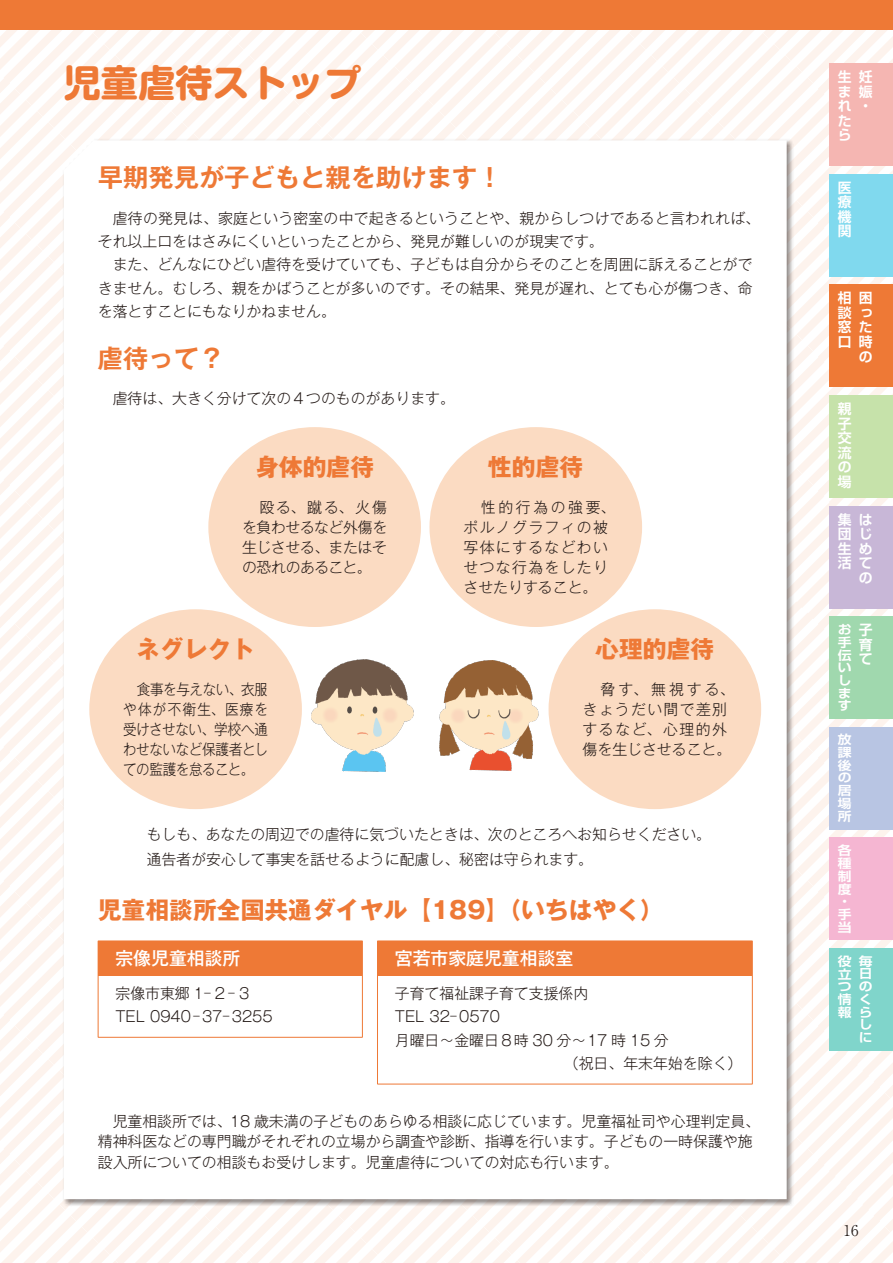
<style>
.page{position:relative;width:893px;height:1263px;background:#fef8f4}
.page>*{position:absolute;margin:0;border:0;box-sizing:border-box;transform-origin:0 0}
.t1{font:700 37.2px "Shin M Go Pro";color:#ee7936}
.t2{font:700 25.35px "Gothic MB101 Pr 5 De";color:#ee7936}
.t3{font:700 23.85px "Gothic MB101 Pr 5";color:#ee7936}
.t4{font:500 17.85px "Gothic MB101 Pr 5";color:#fff}
.t5{font:300 14.85px/23.4px "Gothic MB101 Pr 5";color:#231916}
.t6{font:300 14.85px/20.2px "Gothic MB101 Pr 5";letter-spacing:.09em;color:#231916}
.t7{font:300 14.85px/20.2px "Gothic MB101 Pr 5";color:#231916;text-align:justify;scale:.91 1}
.t8{font:300 14.85px "Ryumin Pr 5";color:#231916}
.t9{font:700 13.8px/14.5px "Shin Go Pr 5 De";color:#fff;text-align:justify}
.t10{font:700 12.45px/12.8px "Shin Go Pr 5 De";color:#fff;text-align:justify;scale:1.11 1}
.t11{font:700 12.3px/12.8px "Shin Go Pr 5 De";color:#fff;text-align:justify;scale:1.12 1}
</style>
<div class="page">
<div style="left:62px;top:139px;width:732px;height:1068px;background:#231916;opacity:.5"></div>
<div style="left:64px;top:140px;width:723px;height:1059px;background:#fff"></div>
<div style="left:208px;top:427px;width:213px;height:200px;background:#fbdbc2;border-radius:50%"></div>
<div style="left:89px;top:609px;width:213px;height:200px;background:#fbdbc2;border-radius:50%"></div>
<div style="left:549px;top:609px;width:212px;height:200px;background:#fbdbc2;border-radius:50%"></div>
<div style="left:429px;top:427px;width:213px;height:200px;background:#fbdbc2;border-radius:50%"></div>
<div style="left:98px;top:941px;width:264px;height:34px;background:#ee7936"></div>
<div style="left:98px;top:941px;width:265px;height:96px;border:1px solid #ee7936"></div>
<div style="left:378px;top:941px;width:374px;height:34px;background:#ee7936"></div>
<div style="left:377px;top:941px;width:376px;height:143px;border:1px solid #ee7936"></div>
<img style="left:312px;top:660px;width:102px;height:111px">
<img style="left:439px;top:661px;width:100px;height:109px">
<div style="left:0;top:0;width:893px;height:30px;background:#ee7936"></div>
<div style="left:829px;top:64px;width:64px;height:102px;background:#f5b6b2"></div>
<div style="left:829px;top:506px;width:64px;height:102px;background:#c8b7d7"></div>
<div style="left:829px;top:948px;width:64px;height:102px;background:#80d5cb"></div>
<div style="left:829px;top:727px;width:64px;height:102px;background:#b8c5e3"></div>
<div style="left:829px;top:174px;width:64px;height:102px;background:#80d9ee"></div>
<div style="left:829px;top:617px;width:64px;height:102px;background:#a0d8ae"></div>
<div style="left:829px;top:395px;width:64px;height:102px;background:#c6e2aa"></div>
<div style="left:829px;top:838px;width:64px;height:102px;background:#f5b6d2"></div>
<div style="left:829px;top:285px;width:64px;height:102px;background:#ee7936"></div>
<h1 class="t1" style="left:64px;top:52px;width:299px">児童虐待ストップ</h1>
<h2 class="t2" style="left:98px;top:156px;width:406px">早期発見が子どもと親を助けます！</h2>
<p class="t5" style="left:98px;top:205px;width:664px">　虐待の発見は、家庭という密室の中で起きるということや、親からしつけであると言われれば、それ以上口をはさみにくいといったことから、発見が難しいのが現実です。<br>　また、どんなにひどい虐待を受けていても、子どもは自分からそのことを周囲に訴えることができません。むしろ、親をかばうことが多いのです。その結果、発見が遅れ、とても心が傷つき、命を落とすことにもなりかねません。</p>
<h2 class="t2" style="left:98px;top:337px;width:128px">虐待って？</h2>
<p class="t5" style="left:98px;top:386px;width:359px">　虐待は、大きく分けて次の４つのものがあります。</p>
<h3 class="t3" style="left:255px;top:447px;width:121px">身体的虐待</h3>
<p class="t5" style="left:242px;top:495px;width:147px;line-height:20.2px;text-align:justify">　殴る、蹴る、火傷を負わせるなど外傷を生じさせる、またはその恐れのあること。</p>
<h3 class="t3" style="left:136px;top:629px;width:121px">ネグレクト</h3>
<p class="t7" style="left:123px;top:678px;width:161px">　食事を与えない、衣服や体が不衛生、医療を受けさせない、学校へ通わせないなど保護者としての監護を怠ること。</p>
<h3 class="t3" style="left:488px;top:447px;width:97px">性的虐待</h3>
<p class="t6" style="left:463px;top:495px;width:154px">　性的行為の強要、ポルノグラフィの被写体にするなどわいせつな行為をしたりさせたりすること。</p>
<h3 class="t3" style="left:595px;top:629px;width:121px">心理的虐待</h3>
<p class="t6" style="left:583px;top:678px;width:153px">　脅す、無視する、きょうだい間で差別するなど、心理的外傷を生じさせること。</p>
<p class="t5" style="left:147px;top:821px;width:566px;line-height:24.5px">もしも、あなたの周辺での虐待に気づいたときは、次のところへお知らせください。通告者が安心して事実を話せるように配慮し、秘密は守られます。</p>
<h3 class="t3" style="left:98px;top:890px;width:568px">児童相談所全国共通ダイヤル【189】（いちはやく）</h3>
<p class="t4" style="left:115px;top:943px;width:127px">宗像児童相談所</p>
<p class="t5" style="left:115px;top:980px;width:159px">宗像市東郷 1- 2 - 3<br>TEL 0940-37-3255</p>
<p class="t4" style="left:395px;top:943px;width:180px">宮若市家庭児童相談室</p>
<p class="t5" style="left:395px;top:980px;width:195px">子育て福祉課子育て支援係内</p>
<p class="t5" style="left:395px;top:1004px;width:107px">TEL 32-0570</p>
<p class="t5" style="left:395px;top:1027px;width:275px">月曜日～金曜日８時 30 分～17 時 15 分</p>
<p class="t5" style="left:564px;top:1050px;width:180px">（祝日、年末年始を除く）</p>
<p class="t5" style="left:98px;top:1110px;width:664px;line-height:20.2px">　児童相談所では、18 歳未満の子どものあらゆる相談に応じています。児童福祉司や心理判定員、精神科医などの専門職がそれぞれの立場から調査や診断、指導を行います。子どもの一時保護や施設入所についての相談もお受けします。児童虐待についての対応も行います。</p>
<p class="t9" style="left:838px;top:69px;width:15px">生まれたら</p>
<p class="t9" style="left:859px;top:69px;width:15px">妊娠・</p>
<p class="t9" style="left:838px;top:179px;width:15px">医療機関</p>
<p class="t9" style="left:838px;top:290px;width:15px">相談窓口</p>
<p class="t9" style="left:859px;top:290px;width:15px">困った時の</p>
<p class="t9" style="left:838px;top:400px;width:15px">親子交流の場</p>
<p class="t9" style="left:838px;top:511px;width:15px">集団生活</p>
<p class="t9" style="left:859px;top:511px;width:15px">はじめての</p>
<p class="t10" style="left:838px;top:622px;width:14px">お手伝いします</p>
<p class="t9" style="left:859px;top:621px;width:15px">子育て</p>
<p class="t11" style="left:838px;top:732px;width:14px">放課後の居場所</p>
<p class="t10" style="left:838px;top:843px;width:14px;text-align:left">各種制度・手当</p>
<p class="t10" style="left:838px;top:953px;width:14px">役立つ情報</p>
<p class="t10" style="left:859px;top:953px;width:14px;text-align:left">毎日のくらしに</p>
<p class="t8" style="left:843px;top:1219px;width:16px">16</p>
</div>
